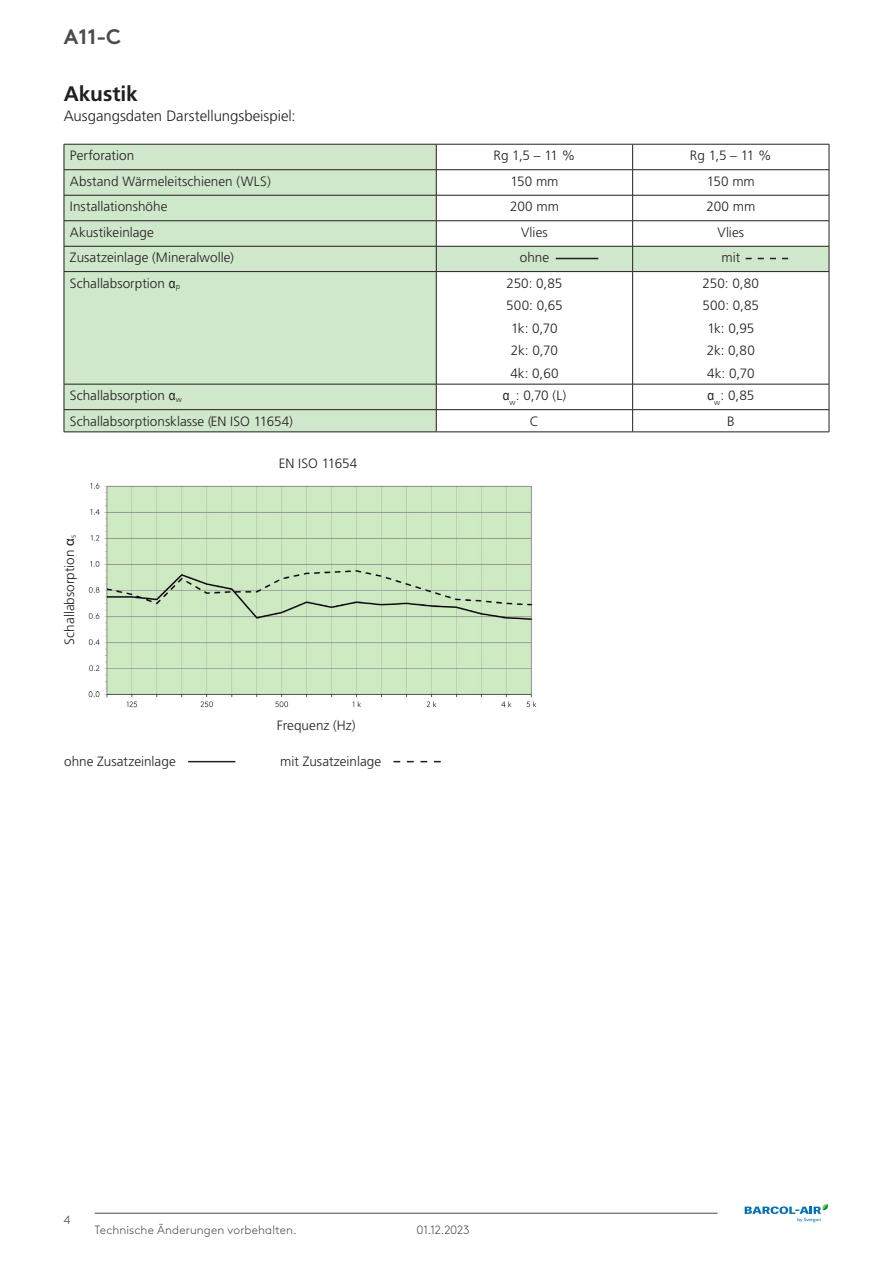
<style>
.page{position:relative;width:893px;height:1263px;background:#fff}
.page>*{position:absolute;margin:0;border:0;box-sizing:border-box;transform-origin:0 0}
.t1{font:700 21px "Frutiger LT Pro";letter-spacing:-.005em;color:#231f20}
.t2{font:700 21px "Swegon Brown";color:#4b4c4d}
.t3{font:300 15px "Frutiger LT Pro";letter-spacing:-.005em;color:#231f20}
.t4{font:300 13.5px/22.5px "Frutiger LT Pro";letter-spacing:.005em;color:#231f20;text-align:center}
.t5{font:300 12px "Swegon Brown";letter-spacing:.01em;color:#4b4c4d}
.s1{font-family:"Arial Narrow";font-weight:400}
.s2{font-family:"Arial";font-weight:400}
</style>
<div class="page">
<hr style="left:95px;top:1213px;width:623px;height:1px;background:#4b4c4d">
<svg style="left:745px;top:1204px;width:83px;height:18px"></svg>
<svg style="left:65px;top:145px;width:764px;height:287px;fill:#cfe7ca"></svg>
<hr style="left:64px;top:144px;width:372px;height:1px;background:#231f20">
<hr style="left:436px;top:144px;width:197px;height:1px;background:#231f20">
<hr style="left:633px;top:144px;width:196px;height:1px;background:#231f20">
<hr style="left:64px;top:169px;width:372px;height:1px;background:#231f20">
<hr style="left:436px;top:169px;width:197px;height:1px;background:#231f20">
<hr style="left:633px;top:169px;width:196px;height:1px;background:#231f20">
<hr style="left:64px;top:195px;width:372px;height:1px;background:#231f20">
<hr style="left:436px;top:195px;width:197px;height:1px;background:#231f20">
<hr style="left:633px;top:195px;width:196px;height:1px;background:#231f20">
<hr style="left:64px;top:220px;width:372px;height:1px;background:#231f20">
<hr style="left:436px;top:220px;width:197px;height:1px;background:#231f20">
<hr style="left:633px;top:220px;width:196px;height:1px;background:#231f20">
<hr style="left:64px;top:246px;width:372px;height:1px;background:#231f20">
<svg style="left:64px;top:144px;width:1px;height:127px"></svg>
<hr style="left:436px;top:246px;width:197px;height:1px;background:#231f20">
<svg style="left:436px;top:144px;width:1px;height:127px"></svg>
<hr style="left:633px;top:246px;width:196px;height:1px;background:#231f20">
<svg style="left:632px;top:144px;width:1px;height:127px"></svg>
<svg style="left:829px;top:144px;width:1px;height:127px"></svg>
<hr style="left:64px;top:271px;width:372px;height:1px;background:#231f20">
<hr style="left:64px;top:272px;width:1px;height:112px;background:#231f20">
<hr style="left:436px;top:271px;width:197px;height:1px;background:#231f20">
<hr style="left:436px;top:272px;width:1px;height:112px;background:#231f20">
<hr style="left:633px;top:271px;width:196px;height:1px;background:#231f20">
<hr style="left:632px;top:272px;width:1px;height:112px;background:#231f20">
<hr style="left:829px;top:272px;width:1px;height:112px;background:#231f20">
<hr style="left:64px;top:384px;width:372px;height:1px;background:#231f20">
<hr style="left:436px;top:384px;width:197px;height:1px;background:#231f20">
<hr style="left:633px;top:384px;width:196px;height:1px;background:#231f20">
<hr style="left:64px;top:409px;width:372px;height:1px;background:#231f20">
<svg style="left:64px;top:384px;width:1px;height:48px"></svg>
<hr style="left:436px;top:409px;width:197px;height:1px;background:#231f20">
<svg style="left:436px;top:384px;width:1px;height:48px"></svg>
<hr style="left:633px;top:409px;width:196px;height:1px;background:#231f20">
<svg style="left:632px;top:384px;width:1px;height:48px"></svg>
<svg style="left:829px;top:384px;width:1px;height:48px"></svg>
<hr style="left:64px;top:432px;width:372px;height:1px;background:#231f20">
<hr style="left:436px;top:432px;width:197px;height:1px;background:#231f20">
<hr style="left:633px;top:432px;width:196px;height:1px;background:#231f20">
<hr style="left:556px;top:258px;width:42px;height:1px;background:#231f20">
<svg style="left:746px;top:258px;width:42px;height:1px"></svg>
<img style="left:88px;top:483px;width:449px;height:225px">
<hr style="left:188px;top:761px;width:47px;height:1px;background:#231f20">
<svg style="left:393px;top:761px;width:48px;height:1px"></svg>
<h1 class="t2" style="left:64px;top:20px;width:59px">A11-C</h1>
<h1 class="t1" style="left:64px;top:81px;width:76px">Akustik</h1>
<p class="t3" style="left:64px;top:107px;width:233px">Ausgangsdaten Darstellungsbeispiel:</p>
<p class="t4" style="left:70px;top:144px;width:66px">Perforation</p>
<p class="t4" style="left:494px;top:144px;width:83px">Rg 1,5 – 11 %</p>
<p class="t4" style="left:690px;top:144px;width:83px">Rg 1,5 – 11 %</p>
<p class="t4" style="left:70px;top:170px;width:202px">Abstand Wärmeleitschienen (WLS)</p>
<p class="t4" style="left:510px;top:170px;width:50px">150 mm</p>
<p class="t4" style="left:707px;top:170px;width:50px">150 mm</p>
<p class="t4" style="left:70px;top:196px;width:99px">Installationshöhe</p>
<p class="t4" style="left:510px;top:196px;width:50px">200 mm</p>
<p class="t4" style="left:706px;top:196px;width:50px">200 mm</p>
<p class="t4" style="left:70px;top:221px;width:86px">Akustikeinlage</p>
<p class="t4" style="left:521px;top:221px;width:28px">Vlies</p>
<p class="t4" style="left:717px;top:221px;width:28px">Vlies</p>
<p class="t4" style="left:70px;top:247px;width:165px">Zusatzeinlage (Mineralwolle)</p>
<p class="t4" style="left:520px;top:247px;width:31px">ohne</p>
<p class="t4" style="left:721px;top:247px;width:20px">mit</p>
<p class="t4" style="left:70px;top:272px;width:112px">Schallabsorption <span class="s1">α</span><sub>p</sub></p>
<p class="t4" style="left:506px;top:272px;width:58px">250: 0,85<br>500: 0,65<br>1k: 0,70<br>2k: 0,70<br>4k: 0,60</p>
<p class="t4" style="left:702px;top:272px;width:58px">250: 0,80<br>500: 0,85<br>1k: 0,95<br>2k: 0,80<br>4k: 0,70</p>
<p class="t4" style="left:70px;top:384px;width:113px">Schallabsorption <span class="s1">α</span><sub>w</sub></p>
<p class="t4" style="left:503px;top:384px;width:65px"><span class="s1">α</span><sub>w</sub>: 0,70 (L)</p>
<p class="t4" style="left:707px;top:384px;width:48px"><span class="s1">α</span><sub>w</sub>: 0,85</p>
<p class="t4" style="left:70px;top:410px;width:224px">Schallabsorptionsklasse (EN ISO 11654)</p>
<p class="t4" style="left:530px;top:410px;width:11px">C</p>
<p class="t4" style="left:727px;top:410px;width:9px">B</p>
<p class="t4" style="left:58px;top:644px;width:112px;rotate:-90deg">Schallabsorption <span class="s2">α</span><sub>s</sub></p>
<p class="t4" style="left:279px;top:452px;width:80px">EN ISO 11654</p>
<p class="t4" style="left:277px;top:714px;width:80px">Frequenz (Hz)</p>
<p class="t4" style="left:64px;top:750px;width:113px">ohne Zusatzeinlage</p>
<p class="t4" style="left:280px;top:750px;width:103px">mit Zusatzeinlage</p>
<p class="t5" style="left:64px;top:1211px;width:8px">4</p>
<p class="t5" style="left:95px;top:1221px;width:204px">Technische Änderungen vorbehalten.</p>
<p class="t5" style="left:417px;top:1221px;width:55px">01.12.2023</p>
</div>
